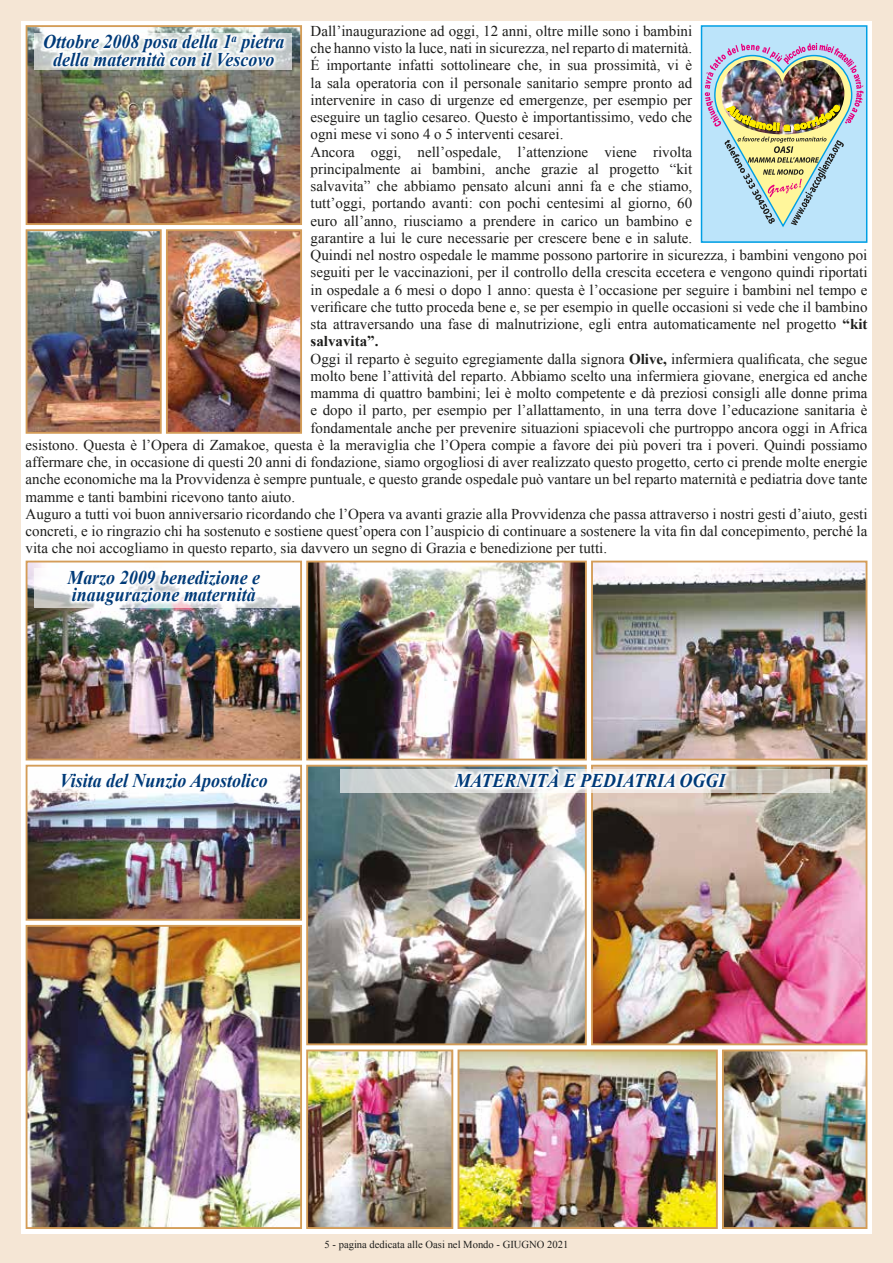
<style>
.page{position:relative;width:893px;height:1263px;background:#f5e6d5}
.page>*{position:absolute;margin:0;border:0;box-sizing:border-box;transform-origin:0 0}
.t1{font:italic 700 19.5px/17.4px "Times New Roman";color:#003a78;text-align:center;scale:.92 1}
.t2{font:15px "Times New Roman";color:#1d1d1b}
.t3{font:700 15px "Times New Roman";color:#1d1d1b}
.t4{font:10.65px "Times New Roman";color:#1d1d1b}
.s1{font-weight:700}
</style>
<div class="page">
<div style="left:21px;top:21px;width:851px;height:1212px;background:#fff"></div>
<div style="left:701px;top:26px;width:166px;height:216px;background:#bce4fa"></div>
<img style="left:705px;top:43px;width:158px;height:184px">
<div style="left:701px;top:25px;width:166px;height:218px;border:2px solid #009fe3"></div>
<img style="left:29px;top:28px;width:270px;height:194px">
<div style="left:26px;top:25px;width:276px;height:200px;border:2px solid #d49d58"></div>
<img style="left:29px;top:564px;width:270px;height:193px">
<div style="left:26px;top:561px;width:276px;height:199px;border:2px solid #d49d58"></div>
<img style="left:309px;top:564px;width:275px;height:193px">
<div style="left:306px;top:561px;width:281px;height:199px;border:2px solid #d49d58"></div>
<img style="left:29px;top:232px;width:130px;height:199px">
<div style="left:26px;top:229px;width:136px;height:205px;border:2px solid #d49d58"></div>
<img style="left:169px;top:232px;width:130px;height:199px">
<div style="left:166px;top:229px;width:136px;height:205px;border:2px solid #d49d58"></div>
<img style="left:594px;top:564px;width:270px;height:193px">
<div style="left:591px;top:561px;width:276px;height:199px;border:2px solid #d49d58"></div>
<img style="left:29px;top:773px;width:270px;height:145px">
<div style="left:26px;top:765px;width:276px;height:156px;border:2px solid #d49d58"></div>
<img style="left:309px;top:1052px;width:141px;height:174px">
<div style="left:306px;top:1049px;width:147px;height:180px;border:2px solid #d49d58"></div>
<img style="left:725px;top:1052px;width:139px;height:174px">
<div style="left:722px;top:1049px;width:145px;height:180px;border:2px solid #d49d58"></div>
<img style="left:461px;top:1052px;width:254px;height:174px">
<div style="left:458px;top:1049px;width:260px;height:180px;border:2px solid #d49d58"></div>
<img style="left:29px;top:928px;width:270px;height:298px">
<div style="left:26px;top:925px;width:276px;height:304px;border:2px solid #d49d58"></div>
<img style="left:309px;top:768px;width:275px;height:274px">
<div style="left:306px;top:765px;width:281px;height:280px;border:2px solid #d49d58"></div>
<img style="left:594px;top:768px;width:270px;height:274px">
<div style="left:591px;top:765px;width:276px;height:280px;border:2px solid #d49d58"></div>
<svg style="left:35px;top:33px;width:257px;height:37px"></svg>
<svg style="left:40px;top:32px;width:247px;height:37px"></svg>
<svg style="left:35px;top:569px;width:257px;height:39px"></svg>
<svg style="left:63px;top:567px;width:200px;height:42px"></svg>
<div style="left:39px;top:769px;width:251px;height:24px;background:#fff"></div>
<svg style="left:340px;top:769px;width:489px;height:24px;background:#d2d1cc"></svg>
<div style="left:58px;top:770px;width:213px;height:25px;background:#fff"></div>
<svg style="left:450px;top:766px;width:280px;height:25px;fill:#f9f7f6"></svg>
<p class="t2" style="left:311px;top:21px;width:383px">Dall’inaugurazione ad oggi, 12 anni, oltre mille sono i bambini</p>
<p class="t2" style="left:311px;top:38px;width:383px">che hanno visto la luce, nati in sicurezza, nel reparto di maternità.</p>
<p class="t2" style="left:311px;top:55px;width:383px">É importante infatti sottolineare che, in sua prossimità, vi è</p>
<p class="t2" style="left:311px;top:73px;width:383px">la sala operatoria con il personale sanitario sempre pronto ad</p>
<p class="t2" style="left:311px;top:90px;width:383px">intervenire in caso di urgenze ed emergenze, per esempio per</p>
<p class="t2" style="left:311px;top:107px;width:383px">eseguire un taglio cesareo. Questo è importantissimo, vedo che</p>
<p class="t2" style="left:311px;top:124px;width:254px">ogni mese vi sono 4 o 5 interventi cesarei.</p>
<p class="t2" style="left:311px;top:142px;width:383px">Ancora oggi, nell’ospedale, l’attenzione viene rivolta</p>
<p class="t2" style="left:311px;top:159px;width:383px">principalmente ai bambini, anche grazie al progetto “kit</p>
<p class="t2" style="left:311px;top:176px;width:383px">salvavita” che abbiamo pensato alcuni anni fa e che stiamo,</p>
<p class="t2" style="left:311px;top:193px;width:383px">tutt’oggi, portando avanti: con pochi centesimi al giorno, 60</p>
<p class="t2" style="left:311px;top:211px;width:383px">euro all’anno, riusciamo a prendere in carico un bambino e</p>
<p class="t2" style="left:311px;top:228px;width:383px">garantire a lui le cure necessarie per crescere bene e in salute.</p>
<p class="t2" style="left:311px;top:245px;width:558px">Quindi nel nostro ospedale le mamme possono partorire in sicurezza, i bambini vengono poi</p>
<p class="t2" style="left:311px;top:262px;width:558px">seguiti per le vaccinazioni, per il controllo della crescita eccetera e vengono quindi riportati</p>
<p class="t2" style="left:311px;top:280px;width:558px">in ospedale a 6 mesi o dopo 1 anno: questa è l’occasione per seguire i bambini nel tempo e</p>
<p class="t2" style="left:311px;top:297px;width:558px">verificare che tutto proceda bene e, se per esempio in quelle occasioni si vede che il bambino</p>
<p class="t2" style="left:311px;top:314px;width:558px">sta attraversando una fase di malnutrizione, egli entra automaticamente nel progetto <span class="s1">“kit</span></p>
<p class="t3" style="left:311px;top:331px;width:69px">salvavita”.</p>
<p class="t2" style="left:311px;top:349px;width:558px">Oggi il reparto è seguito egregiamente dalla signora <span class="s1">Olive,</span> infermiera qualificata, che segue</p>
<p class="t2" style="left:311px;top:366px;width:558px">molto bene l’attività del reparto. Abbiamo scelto una infermiera giovane, energica ed anche</p>
<p class="t2" style="left:311px;top:383px;width:558px">mamma di quattro bambini; lei è molto competente e dà preziosi consigli alle donne prima</p>
<p class="t2" style="left:311px;top:400px;width:558px">e dopo il parto, per esempio per l’allattamento, in una terra dove l’educazione sanitaria è</p>
<p class="t2" style="left:311px;top:418px;width:558px">fondamentale anche per prevenire situazioni spiacevoli che purtroppo ancora oggi in Africa</p>
<p class="t2" style="left:26px;top:435px;width:843px">esistono. Questa è l’Opera di Zamakoe, questa è la meraviglia che l’Opera compie a favore dei più poveri tra i poveri. Quindi possiamo</p>
<p class="t2" style="left:26px;top:452px;width:843px">affermare che, in occasione di questi 20 anni di fondazione, siamo orgogliosi di aver realizzato questo progetto, certo ci prende molte energie</p>
<p class="t2" style="left:26px;top:469px;width:843px">anche economiche ma la Provvidenza è sempre puntuale, e questo grande ospedale può vantare un bel reparto maternità e pediatria dove tante</p>
<p class="t2" style="left:26px;top:487px;width:271px">mamme e tanti bambini ricevono tanto aiuto.</p>
<p class="t2" style="left:26px;top:504px;width:843px">Auguro a tutti voi buon anniversario ricordando che l’Opera va avanti grazie alla Provvidenza che passa attraverso i nostri gesti d’aiuto, gesti</p>
<p class="t2" style="left:26px;top:521px;width:843px">concreti, e io ringrazio chi ha sostenuto e sostiene quest’opera con l’auspicio di continuare a sostenere la vita fin dal concepimento, perché la</p>
<p class="t2" style="left:26px;top:538px;width:583px">vita che noi accogliamo in questo reparto, sia davvero un segno di Grazia e benedizione per tutti.</p>
<h1 class="t1" style="left:43px;top:33px;width:264px">Ottobre 2008 posa della 1<sup>a</sup> pietra della maternità con il Vescovo</h1>
<h1 class="t1" style="left:67px;top:568px;width:211px;text-align:left">Marzo 2009 benedizione e inaugurazione maternità</h1>
<h1 class="t1" style="left:60px;top:771px;width:228px">Visita del Nunzio Apostolico</h1>
<h1 class="t1" style="left:455px;top:771px;width:296px">MATERNITÀ E PEDIATRIA OGGI</h1>
<p class="t4" style="left:325px;top:1237px;width:245px">5 - pagina dedicata alle Oasi nel Mondo - GIUGNO 2021</p>
</div>
